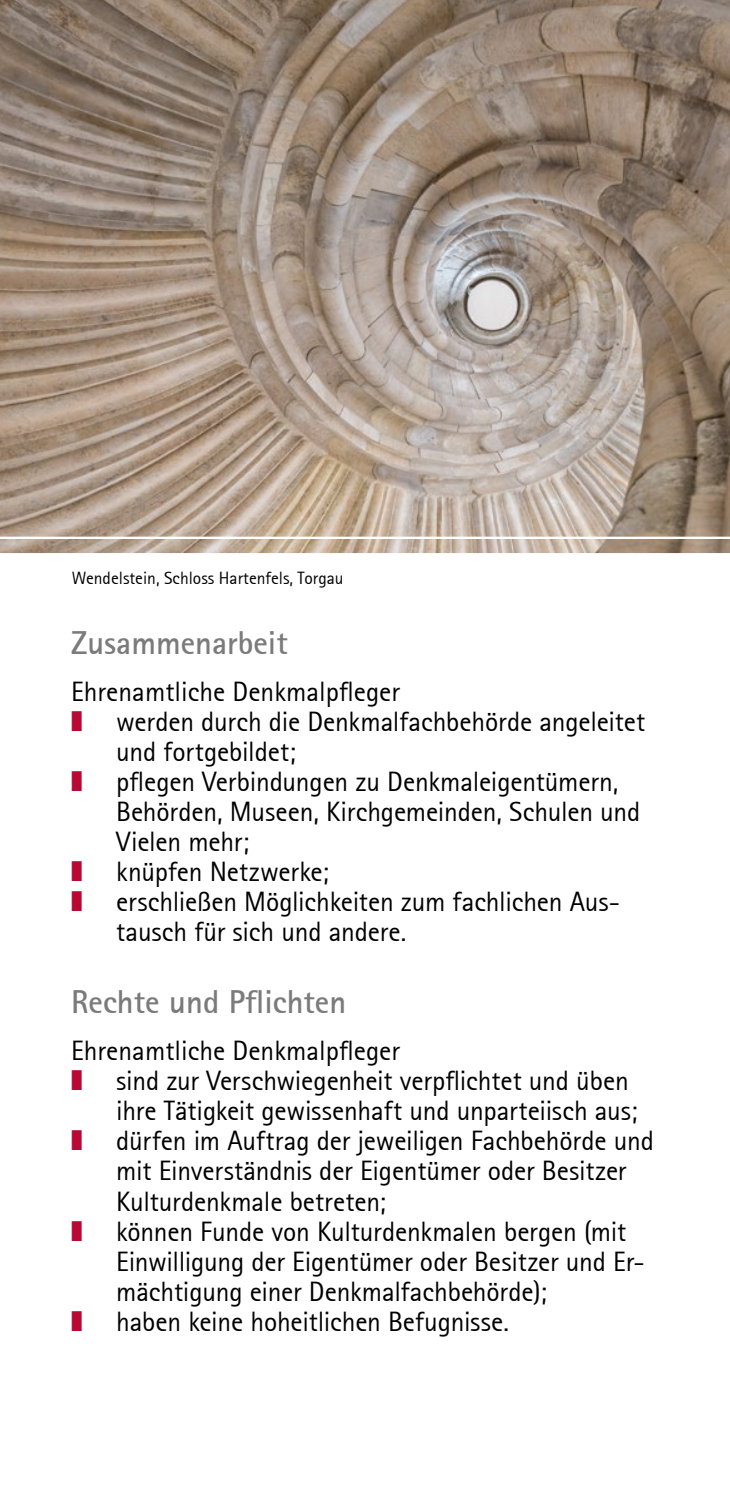
<style>
.page{position:relative;width:730px;height:1489px;background:#fff}
.page>*{position:absolute;margin:0;border:0;box-sizing:border-box;transform-origin:0 0}
.H3_innen_Überschrift{font:700 32.5px "Rotis Sans Serif";color:#7c7b7b}
.P_innen_fließtext_ni{font:27.5px/30px "Rotis Sans Serif";letter-spacing:-.005em;color:#000}
.fußnoten{font:17.5px "Rotis Sans Serif";color:#000}
.s1{font-family:"Arial Unicode MS";color:#b90833}
</style>
<div class="page">
<img style="left:0;top:0;width:730px;height:553px">
<p class="fußnoten" style="left:72px;top:568px;width:273px">Wendelstein, Schloss Hartenfels, Torgau</p>
<h3 class="H3_innen_Überschrift" style="left:71px;top:622px;width:218px">Zusammenarbeit</h3>
<p class="P_innen_fließtext_ni" style="left:71px;top:676px;width:330px">Ehrenamtliche Denkmalpfleger</p>
<p class="P_innen_fließtext_ni" style="left:116px;top:706px;width:531px;text-indent:-45px"><span class="s1">❚</span> werden durch die Denkmalfachbehörde angeleitet und fortgebildet;</p>
<p class="P_innen_fließtext_ni" style="left:116px;top:766px;width:526px;text-indent:-45px"><span class="s1">❚</span> pflegen Verbindungen zu Denkmaleigentümern,<br>Behörden, Museen, Kirchgemeinden, Schulen und<br>Vielen mehr;</p>
<p class="P_innen_fließtext_ni" style="left:71px;top:856px;width:259px"><span class="s1">❚</span> knüpfen Netzwerke;</p>
<p class="P_innen_fließtext_ni" style="left:116px;top:886px;width:505px;text-indent:-45px"><span class="s1">❚</span> erschließen Möglichkeiten zum fachlichen Aus&shy;tausch für sich und andere.</p>
<h3 class="H3_innen_Überschrift" style="left:71px;top:981px;width:277px">Rechte und Pflichten</h3>
<p class="P_innen_fließtext_ni" style="left:71px;top:1035px;width:330px">Ehrenamtliche Denkmalpfleger</p>
<p class="P_innen_fließtext_ni" style="left:116px;top:1065px;width:523px;text-indent:-45px"><span class="s1">❚</span> sind zur Verschwiegenheit verpflichtet und üben ihre Tätigkeit gewissenhaft und unparteiisch aus;</p>
<p class="P_innen_fließtext_ni" style="left:116px;top:1125px;width:539px;text-indent:-45px"><span class="s1">❚</span> dürfen im Auftrag der jeweiligen Fachbehörde und mit Einverständnis der Eigentümer oder Besitzer<br>Kulturdenkmale betreten;</p>
<p class="P_innen_fließtext_ni" style="left:116px;top:1215px;width:530px;text-indent:-45px"><span class="s1">❚</span> können Funde von Kulturdenkmalen bergen (mit<br>Einwilligung der Eigentümer oder Besitzer und Er&shy;mächtigung einer Denkmalfachbehörde);</p>
<p class="P_innen_fließtext_ni" style="left:71px;top:1305px;width:439px"><span class="s1">❚</span> haben keine hoheitlichen Befugnisse.</p>
</div>
